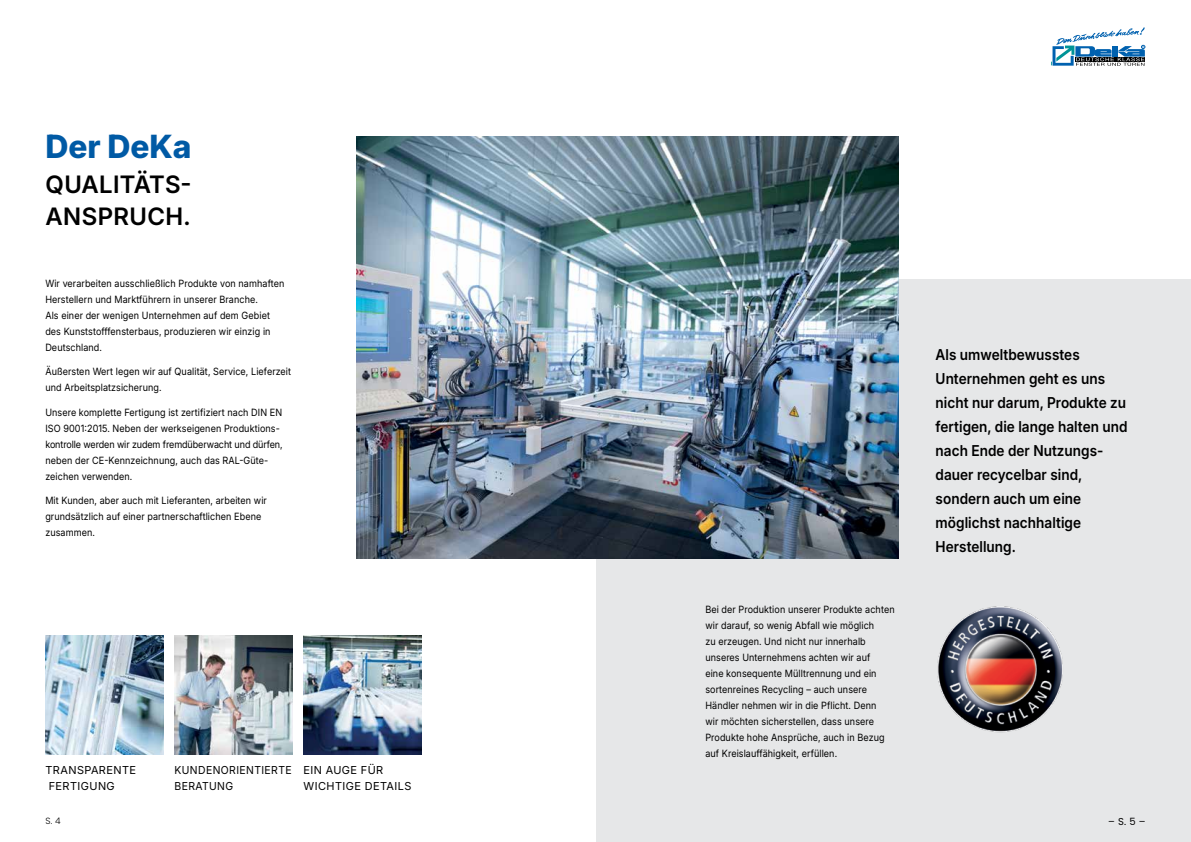
<style>
.page{position:relative;width:1191px;height:842px;background:#fff}
.page>*{position:absolute;margin:0;border:0;box-sizing:border-box;transform-origin:0 0}
.t1{font:800 32px "Inter 18 pt";color:#005aa5}
.t2{font:600 24px/32px "Inter 18 pt";letter-spacing:.015em;color:#000}
.t3{font:600 15px/24px "Inter 18 pt";letter-spacing:.005em;color:#000;scale:.92 1}
.t4{font:11px/16px "Inter 18 pt";letter-spacing:.04em;color:#000}
.t5{font:11px/16px "Inter 18 pt";letter-spacing:.04em;color:#000;scale:.95 1}
.t6{font:10px/16px "Inter 18 pt";letter-spacing:.01em;color:#000;scale:.92 1}
.t7{font:10px "Poppins";color:#000}
.t8{font:300 9px "Poppins";color:#000}
</style>
<div class="page">
<div style="left:596px;top:279px;width:595px;height:563px;background:#e6e7e8"></div>
<img style="left:356px;top:136px;width:543px;height:422px">
<svg style="left:1051px;top:27px;width:94px;height:39px"></svg>
<img style="left:45px;top:636px;width:118px;height:118px">
<img style="left:303px;top:636px;width:118px;height:118px">
<img style="left:174px;top:636px;width:118px;height:118px">
<img style="left:937px;top:606px;width:126px;height:127px">
<h1 class="t1" style="left:45px;top:123px;width:148px">Der DeKa</h1>
<h2 class="t2" style="left:46px;top:168px;width:147px">QUALITÄTS-<br>ANSPRUCH.</h2>
<p class="t6" style="left:45px;top:275px;width:261px">Wir verarbeiten ausschließlich Produkte von namhaften Herstellern und Marktführern in unserer Branche.<br>Als einer der wenigen Unternehmen auf dem Gebiet des Kunststofffensterbaus, produzieren wir einzig in Deutschland.</p>
<p class="t6" style="left:45px;top:363px;width:269px">Äußersten Wert legen wir auf Qualität, Service, Lieferzeit und Arbeitsplatzsicherung.</p>
<p class="t6" style="left:45px;top:404px;width:259px">Unsere komplette Fertigung ist zertifiziert nach DIN EN ISO 9001:2015. Neben der werkseigenen Produktions&shy;kontrolle werden wir zudem fremdüberwacht und dürfen, neben der CE-Kennzeichnung, auch das RAL-Güte&shy;zeichen verwenden.</p>
<p class="t6" style="left:45px;top:492px;width:242px">Mit Kunden, aber auch mit Lieferanten, arbeiten wir grundsätzlich auf einer partnerschaftlichen Ebene zusammen.</p>
<p class="t4" style="left:45px;top:761px;width:92px">TRANSPARENTE<br>FERTIGUNG</p>
<p class="t5" style="left:174px;top:761px;width:125px">KUNDENORIENTIERTE<br>BERATUNG</p>
<p class="t4" style="left:303px;top:761px;width:109px">EIN AUGE FÜR<br>WICHTIGE DETAILS</p>
<p class="t6" style="left:705px;top:601px;width:207px">Bei der Produktion unserer Produkte achten wir darauf, so wenig Abfall wie möglich<br>zu erzeugen. Und nicht nur innerhalb unseres Unternehmens achten wir auf<br>eine konsequente Mülltrennung und ein sortenreines Recycling – auch unsere Händler nehmen wir in die Pflicht. Denn<br>wir möchten sicherstellen, dass unsere Produkte hohe Ansprüche, auch in Bezug auf Kreislauffähigkeit, erfüllen.</p>
<h3 class="t3" style="left:935px;top:342px;width:210px">Als umweltbewusstes<br>Unternehmen geht es uns nicht nur darum, Produkte zu fertigen, die lange halten und nach Ende der Nutzungs&shy;dauer recycelbar sind, sondern auch um eine möglichst nachhaltige<br>Herstellung.</h3>
<p class="t8" style="left:45px;top:816px;width:17px">S. 4</p>
<p class="t7" style="left:1108px;top:816px;width:39px">– S. 5 –</p>
</div>
